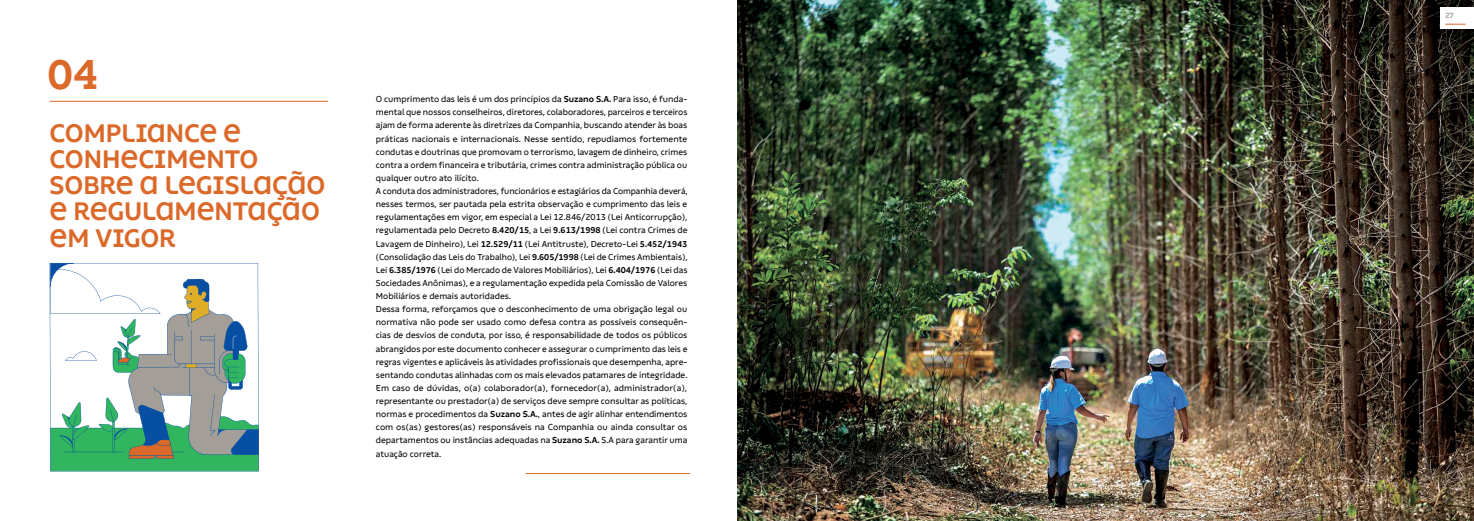
<style>
.page{position:relative;width:1474px;height:521px;background:#fff}
.page>*{position:absolute;margin:0;border:0;box-sizing:border-box;transform-origin:0 0}
.t1{font:700 43.75px "Suzano Unicase";color:#db6929}
.t2{font:700 26.25px/26.2px "Suzano Unicase";color:#db6929}
.t3{font:8.75px/13.1px "Suzano Text";color:#000}
.t4{font:700 7.88px "Suzano Unicase";color:#a39f98}
.s1{font-weight:700}
</style>
<div class="page">
<hr style="left:50px;top:101px;width:278px;height:1px;background:#db6929">
<hr style="left:525px;top:473px;width:165px;height:1px;background:#db6929">
<img style="left:737px;top:0;width:736px;height:521px">
<svg style="left:50px;top:263px;width:209px;height:208px"></svg>
<div style="left:1440px;top:7px;width:33px;height:22px;background:#fff"></div>
<svg style="left:1445px;top:24px;width:20px;height:1px"></svg>
<h1 class="t1" style="left:47px;top:47px;width:53px">04</h1>
<h2 class="t2" style="left:50px;top:119px;width:277px">COMPLIANCE E<br>CONHECIMENTO<br>SOBRE A LEGISLAÇÃO<br>E REGULAMENTAÇÃO<br>EM VIGOR</h2>
<p class="t3" style="left:376px;top:92px;width:313px">O cumprimento das leis é um dos princípios da <span class="s1">Suzano S.A.</span> Para isso, é funda&shy;mental que nossos conselheiros, diretores, colaboradores, parceiros e terceiros ajam de forma aderente às diretrizes da Companhia, buscando atender às boas práticas nacionais e internacionais. Nesse sentido, repudiamos fortemente condutas e doutrinas que promovam o terrorismo, lavagem de dinheiro, crimes contra a ordem financeira e tributária, crimes contra administração pública ou qualquer outro ato ilícito.<br>A conduta dos administradores, funcionários e estagiários da Companhia deverá, nesses termos, ser pautada pela estrita observação e cumprimento das leis e regulamentações em vigor, em especial a Lei 12.846/2013 (Lei Anticorrupção), regulamentada pelo Decreto <span class="s1">8.420/15</span>, a Lei <span class="s1">9.613/1998</span> (Lei contra Crimes de Lavagem de Dinheiro), Lei <span class="s1">12.529/11</span> (Lei Antitruste), Decreto-Lei <span class="s1">5.452/1943 </span>(Consolidação das Leis do Trabalho), Lei <span class="s1">9.605/1998</span> (Lei de Crimes Ambientais), Lei <span class="s1">6.385/1976</span> (Lei do Mercado de Valores Mobiliários), Lei <span class="s1">6.404/1976</span> (Lei das Sociedades Anônimas), e a regulamentação expedida pela Comissão de Valores Mobiliários e demais autoridades.<br>Dessa forma, reforçamos que o desconhecimento de uma obrigação legal ou normativa não pode ser usado como defesa contra as possíveis consequên&shy;cias de desvios de conduta, por isso, é responsabilidade de todos os públicos abrangidos por este documento conhecer e assegurar o cumprimento das leis e regras vigentes e aplicáveis às atividades profissionais que desempenha, apre&shy;sentando condutas alinhadas com os mais elevados patamares de integridade.<br>Em caso de dúvidas, o(a) colaborador(a), fornecedor(a), administrador(a), representante ou prestador(a) de serviços deve sempre consultar as políticas, normas e procedimentos da <span class="s1">Suzano S.A.</span>, antes de agir alinhar entendimentos com os(as) gestores(as) responsáveis na Companhia ou ainda consultar os departamentos ou instâncias adequadas na <span class="s1">Suzano S.A.</span> S.A para garantir uma atuação correta.</p>
<p class="t4" style="left:1445px;top:10px;width:10px">27</p>
</div>
